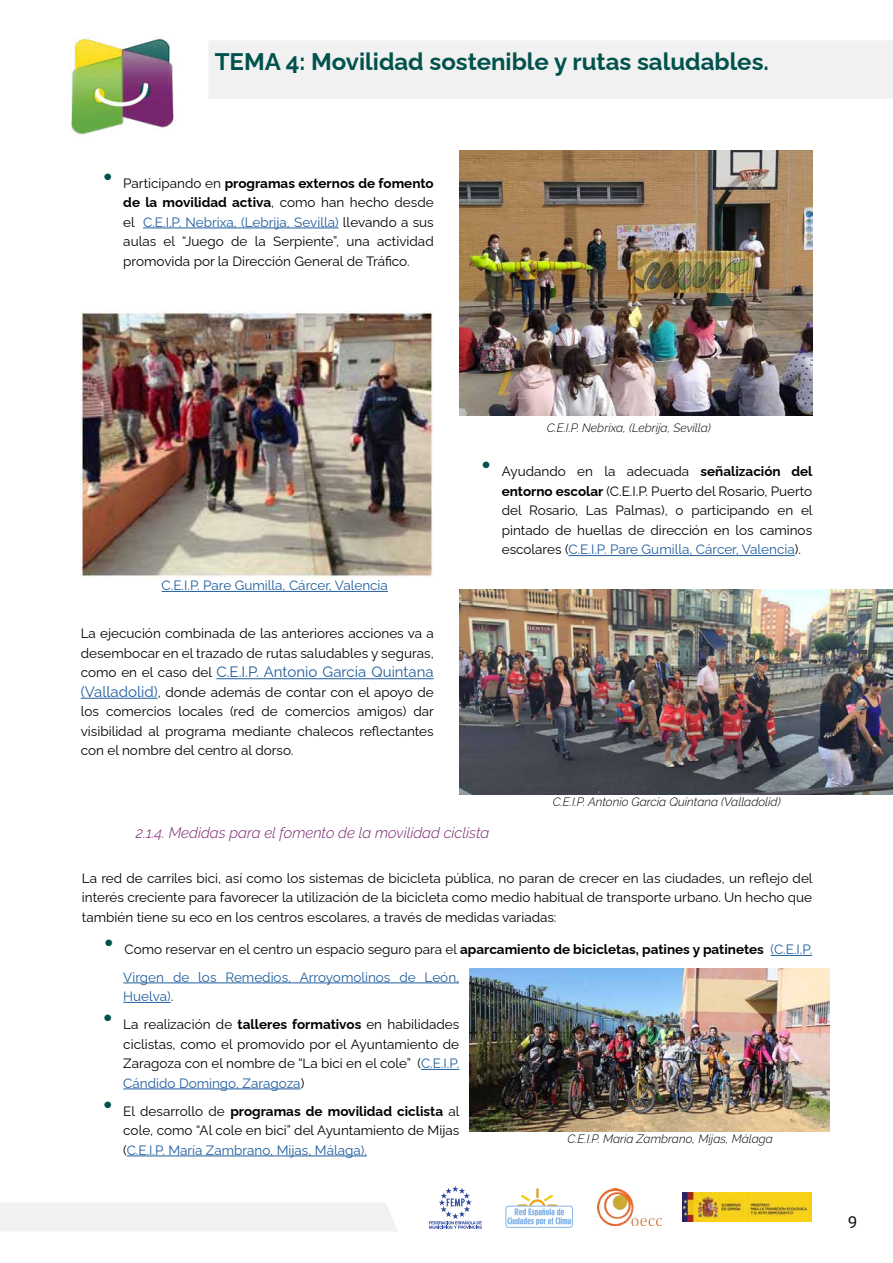
<style>
.page{position:relative;width:893px;height:1263px;background:#fff}
.page>*{position:absolute;margin:0;border:0;box-sizing:border-box;transform-origin:0 0}
.t1{font:700 24px "Raleway";color:#01524c}
.t2{font:300 18px "Bree";color:#000}
.t3{font:italic 300 15px "Raleway";color:#77246c}
.t4{font:15px "Raleway";color:#215e9e}
.t5{font:13.5px/19.5px "Raleway";color:#000;text-align:justify}
.t6{font:13.5px/19.5px "Raleway";color:#215e9e}
.t7{font:italic 300 12px "Raleway";color:#000}
.s1{font-weight:700;font-size:31.5px;color:#01524c}
.s2{font-weight:700}
.s3{color:#215e9e}
.s4{font-size:13.5px;color:#000}
.s5{font-size:15px;color:#215e9e}
.s6{color:#000}
</style>
<div class="page">
<div style="left:209px;top:41px;width:684px;height:58px;background:#f1f1f2"></div>
<img style="left:71px;top:36px;width:103px;height:99px">
<div style="left:0;top:1203px;width:397px;height:28px;background:#f1f1f2"></div>
<div style="left:505px;top:1205px;width:68px;height:23px;border:1px solid #88b7e9;border-radius:3px"></div>
<svg style="left:506px;top:1188px;width:66px;height:39px"></svg>
<img style="left:682px;top:1193px;width:129px;height:29px">
<svg style="left:429px;top:1186px;width:53px;height:43px"></svg>
<img style="left:597px;top:1188px;width:65px;height:37px">
<hr style="left:143px;top:228px;width:196px;height:1px;background:#215e9e">
<img style="left:459px;top:151px;width:353px;height:265px">
<hr style="left:568px;top:555px;width:227px;height:1px;background:#215e9e">
<img style="left:81px;top:311px;width:353px;height:266px">
<hr style="left:162px;top:591px;width:226px;height:1px;background:#215e9e">
<hr style="left:216px;top:678px;width:218px;height:1px;background:#215e9e">
<hr style="left:81px;top:698px;width:77px;height:1px;background:#215e9e">
<img style="left:459px;top:589px;width:434px;height:205px">
<hr style="left:771px;top:955px;width:41px;height:1px;background:#215e9e">
<img style="left:469px;top:969px;width:360px;height:162px">
<hr style="left:123px;top:982px;width:336px;height:1px;background:#215e9e">
<hr style="left:123px;top:1002px;width:48px;height:1px;background:#215e9e">
<hr style="left:421px;top:1069px;width:38px;height:1px;background:#215e9e">
<hr style="left:123px;top:1088px;width:178px;height:1px;background:#215e9e">
<hr style="left:127px;top:1155px;width:240px;height:1px;background:#215e9e">
<h1 class="t1" style="left:215px;top:43px;width:556px">TEMA 4: Movilidad sostenible y rutas saludables.</h1>
<p class="t5" style="left:123px;top:172px;width:312px;text-indent:-21px"><span class="s1">•</span> Participando en <span class="s2">programas externos de fomento de la movilidad activa</span>, como han hecho desde el <span class="s3">C.E.I.P. Nebrixa, (Lebrija, Sevilla)</span> llevando a sus aulas el “Juego de la Serpiente”, una actividad promovida por la Dirección General de Tráfico.</p>
<p class="t6" style="left:162px;top:574px;width:228px">C.E.I.P. Pare Gumilla, Cárcer, Valencia</p>
<p class="t5" style="left:81px;top:622px;width:354px">La ejecución combinada de las anteriores acciones va a desembocar en el trazado de rutas saludables y seguras,</p>
<p class="t4" style="left:81px;top:660px;width:354px"><span class="s4">como en el caso del</span> C.E.I.P. Antonio García Quintana</p>
<p class="t5" style="left:81px;top:681px;width:355px"><span class="s5">(Valladolid)</span>, donde además de contar con el apoyo de los comercios locales (red de comercios amigos) dar visibilidad al programa mediante chalecos reflectantes con el nombre del centro al dorso.</p>
<p class="t7" style="left:547px;top:421px;width:166px">C.E.I.P. Nebrixa, (Lebrija, Sevilla)</p>
<p class="t5" style="left:502px;top:460px;width:312px;text-indent:-21px"><span class="s1">•</span> Ayudando en la adecuada <span class="s2">señalización del entorno escolar</span> (C.E.I.P. Puerto del Rosario, Puerto del Rosario, Las Palmas), o participando en el pintado de huellas de dirección en los caminos escolares (<span class="s3">C.E.I.P. Pare Gumilla, Cárcer, Valencia</span>).</p>
<p class="t7" style="left:553px;top:795px;width:229px">C.E.I.P. Antonio García Quintana (Valladolid)</p>
<p class="t3" style="left:136px;top:824px;width:355px">2.1.4. Medidas para el fomento de la movilidad ciclista</p>
<p class="t5" style="left:82px;top:867px;width:732px">La red de carriles bici, así como los sistemas de bicicleta pública, no paran de crecer en las ciudades, un reflejo del interés creciente para favorecer la utilización de la bicicleta como medio habitual de transporte urbano. Un hecho que también tiene su eco en los centros escolares, a través de medidas variadas:</p>
<p class="t5" style="left:103px;top:938px;width:710px"><span class="s1">•</span> Como reservar en el centro un espacio seguro para el <span class="s2">aparcamiento de bicicletas, patines y patinetes</span> <span class="s3">(C.E.I.P.</span></p>
<p class="t6" style="left:123px;top:965px;width:337px">Virgen de los Remedios, Arroyomolinos de León,<br>Huelva)<span class="s6">.</span></p>
<p class="t5" style="left:123px;top:1013px;width:337px;text-indent:-21px"><span class="s1">•</span> La realización de <span class="s2">talleres formativos</span> en habilidades ciclistas, como el promovido por el Ayuntamiento de Zaragoza con el nombre de “La bici en el cole” (<span class="s3">C.E.I.P.<br>Cándido Domingo, Zaragoza</span>)</p>
<p class="t5" style="left:123px;top:1099px;width:338px;text-indent:-21px"><span class="s1">•</span> El desarrollo de <span class="s2">programas de movilidad ciclista</span> al cole, como “Al cole en bici” del Ayuntamiento de Mijas (<span class="s3">C.E.I.P. María Zambrano, Mijas, Málaga).</span></p>
<p class="t7" style="left:568px;top:1131px;width:207px">C.E.I.P. María Zambrano, Mijas, Málaga</p>
<h2 class="t2" style="left:848px;top:1211px;width:11px">9</h2>
</div>
